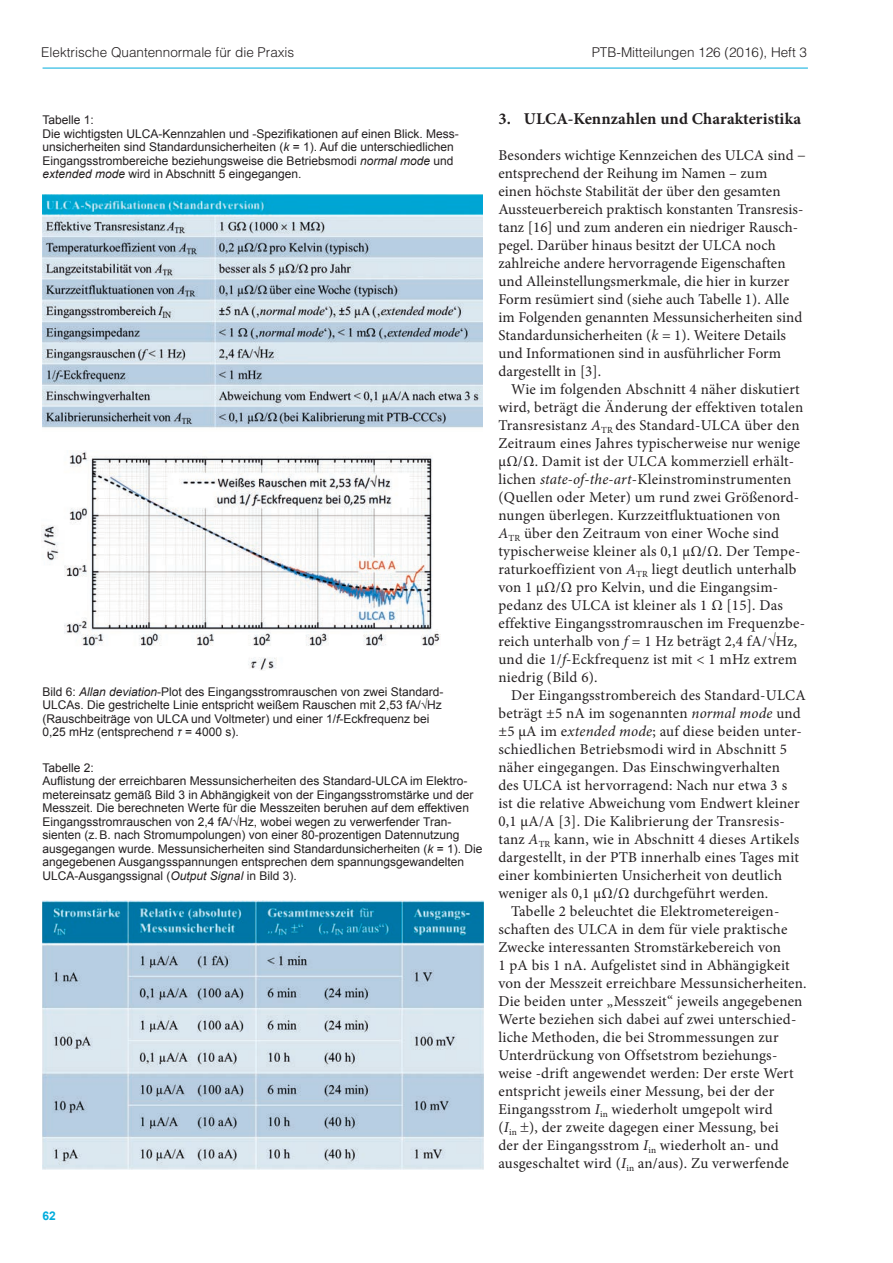
<style>
.page{position:relative;width:893px;height:1263px;background:#fff}
.page>*{position:absolute;margin:0;border:0;box-sizing:border-box;transform-origin:0 0}
.t1{font:700 16.5px "Minion Pro";letter-spacing:.005em;color:#231f20}
.t2{font:15px/18px "Minion Pro";letter-spacing:.01em;color:#231f20}
.t3{font:300 13.5px "Helvetica LT Std";color:#231f20}
.t4{font:12px/13.5px "Arial";color:#231f20}
.t5{font:700 12px "Arial";color:#00acdd}
.s1{font-style:inherit}
.s2{font-style:italic}
</style>
<div class="page">
<hr style="left:43px;top:68px;width:765px;height:1px;background:#00acdd">
<img style="left:43px;top:194px;width:440px;height:234px">
<img style="left:42px;top:450px;width:399px;height:220px">
<img style="left:42px;top:900px;width:442px;height:269px">
<p class="t3" style="left:41px;top:44px;width:255px">Elektrische Quantennormale für die Praxis</p>
<p class="t3" style="left:592px;top:44px;width:217px">PTB-Mitteilungen 126 (2016), Heft 3</p>
<p class="t4" style="left:43px;top:113px;width:418px">Tabelle 1:<br><span class="s1">Die wichtigsten ULCA-Kennzahlen und -Spezifi</span>kationen auf einen Blick. Mess&shy;unsicherheiten sind Standardunsicherheiten (<span class="s2">k</span> = 1). Auf die unterschiedlichen Eingangsstrombereiche beziehungsweise die Betriebsmodi <span class="s2">normal mode</span> und <span class="s2">extended mode</span> wird in Abschni tt 5 eingegangen.</p>
<p class="t4" style="left:43px;top:685px;width:402px">Bild 6: <span class="s2">Allan deviation</span>-Plot des Eingangsstromrauschen von zwei Standard-ULCAs. Die gestrichelte Linie entspricht weißem Rauschen mit 2,53 fA/√Hz (Rauschbeiträge von ULCA und Voltmeter) und einer 1/<span class="s2">f</span>-Eckfrequenz bei 0,25 mHz (entsprechend <span class="s2">τ</span> = 4000 s).</p>
<p class="t4" style="left:43px;top:761px;width:441px">Tabelle 2:<br><span class="s1">Aufl</span>istung der erreichbaren Messunsicherheiten des Standard-ULCA im Elektro&shy;metereinsatz ge mäß Bild 3 in Abhängigkeit von der Eingangsstromstärke und der Messzeit. Die berechneten Werte für die Messzeiten beruhen auf dem effektiven Eingangsstromrauschen von 2,4 fA/√Hz, wobei wegen zu verwerfender Tran&shy;sienten (z. B. nach Stromumpolungen) von einer 80-prozentigen Datennutzung ausgegangen wurde. Messunsicherheiten sind Standardunsicherheiten (<span class="s2">k</span> = 1). Die angegebenen Ausgangsspannungen entsprechen dem spannungsgewandelten ULCA-Ausgangssignal (<span class="s2">Output Signal</span> in Bild 3).</p>
<p class="t5" style="left:43px;top:1208px;width:15px">62</p>
<p class="t1" style="left:498px;top:107px;width:304px">3. ULCA-Kennzahlen und Charakteristika</p>
<p class="t2" style="left:498px;top:147px;width:309px">Besonders wichtige Kennzeichen des ULCA sind − entsprechend der Reihung im Namen – zum<br>einen höchste Stabilität der über den gesamten Aussteuerbereich praktisch konst anten Transresis&shy;tanz [16] und zum anderen ein niedriger Rausch&shy;pegel. Darüber hinaus besitzt der ULCA noch zahlreiche andere hervorragende Eigenschaften und Alleinstellungsmerkmale, die hier in kurzer Form resü miert sind (siehe auch Tabelle 1). Alle im Folgenden genannten Messunsicherheiten sind Standardunsicherheiten (<span class="s2">k</span> = 1). Weitere Details und Informationen sind in ausführlich er Form dargestellt in [3].</p>
<p class="t2" style="left:498px;top:381px;width:308px;text-indent:13px">Wi e im folgenden Abschnitt 4 näher diskutiert wird, beträgt die Änderung der effektiven totalen Transresistanz <span class="s2">A</span><sub>TR</sub> des Standard-ULCA über den Zeitraum eines Jahres typischerweise nur wenige µΩ/Ω. Damit ist der ULCA kommerziell erhält&shy;lichen <span class="s2">state-of-the-art</span>-Kleinstrominstrumenten (Quellen oder Meter) um rund zwei Größenord&shy;nungen überlegen. Kurzzeitfluktuationen von <span class="s2">A</span><sub>TR</sub> über den Zeitraum von einer Woche sind typischerweise kleiner als 0,1 µΩ/Ω. Der Tempe&shy;raturkoeffizient von <span class="s2">A</span><sub>TR</sub> liegt deutlich unterhalb von 1 µΩ/Ω pro Kelvin, und die Eingangsim&shy;pedanz des ULCA ist kleiner als 1 Ω [15]. Das effektive Eingangsstromrauschen im Frequenzbe&shy;reich unterhalb von <span class="s2">f</span> = 1 Hz beträgt 2,4 fA/√Hz, und die 1/<span class="s2">f</span>-Eckfrequenz ist m it &lt; 1 mHz extrem niedrig (Bild 6).</p>
<p class="t2" style="left:511px;top:687px;width:296px">Der Eingangsstrombereich des Standard-ULCA</p>
<p class="t2" style="left:498px;top:705px;width:304px">beträgt ±5 nA im sogenannten <span class="s2">normal mode</span> und</p>
<p class="t2" style="left:498px;top:723px;width:305px">±5 µA im e<span class="s2">xtended mode</span>; auf diese beiden unter-</p>
<p class="t2" style="left:498px;top:741px;width:290px">schiedlichen Bet riebsmodi wird in Abschnitt 5</p>
<p class="t2" style="left:498px;top:759px;width:283px">näher eingegangen. Das Einschwingverhalten</p>
<p class="t2" style="left:498px;top:777px;width:290px">des ULCA ist hervorragend: Nach nur etwa 3 s</p>
<p class="t2" style="left:498px;top:795px;width:303px">ist die relative Abweichung v om Endwert kleiner</p>
<p class="t2" style="left:498px;top:813px;width:288px">0,1 µA/A [3]. Die Kalibrierung der Transresis-</p>
<p class="t2" style="left:498px;top:831px;width:302px">ta nz <span class="s2">A</span><sub>TR</sub> kann, wie in Abschnitt 4 dieses Artikels</p>
<p class="t2" style="left:498px;top:849px;width:302px">dargestellt, in der PTB innerhalb eines Tages mit</p>
<p class="t2" style="left:498px;top:867px;width:285px">einer kombinierten Unsicherheit von deutlich</p>
<p class="t2" style="left:498px;top:885px;width:271px">weniger als 0,1 µΩ/Ω durchgeführt werden.</p>
<p class="t2" style="left:511px;top:903px;width:270px">Tabelle 2 beleuchtet die Elektrometereigen-</p>
<p class="t2" style="left:498px;top:921px;width:291px">schaften des ULCA in dem für viele praktische</p>
<p class="t2" style="left:498px;top:939px;width:284px">Zwecke interessanten Stromstärkebereich von</p>
<p class="t2" style="left:498px;top:957px;width:293px">1 pA bis 1 nA. Aufgelistet sind in Abhängigkeit</p>
<p class="t2" style="left:498px;top:975px;width:310px">von der Messzeit erreichbare Messunsicherheiten.</p>
<p class="t2" style="left:498px;top:993px;width:306px">Die beiden unter „Messzeit“ jeweils angegebenen</p>
<p class="t2" style="left:498px;top:1011px;width:299px">Werte beziehen sich dabei auf zwei unterschied-</p>
<p class="t2" style="left:498px;top:1029px;width:282px">liche Methoden, die bei Strommessungen zur</p>
<p class="t2" style="left:498px;top:1047px;width:280px">Unterdrückung von Offsetstrom beziehungs-</p>
<p class="t2" style="left:498px;top:1065px;width:297px">weise -drift angewendet werden: Der erste Wert</p>
<p class="t2" style="left:498px;top:1083px;width:277px">entspricht jeweils einer Messung, bei der der</p>
<p class="t2" style="left:498px;top:1101px;width:276px">Eingangsstrom <span class="s2">I</span><sub>in</sub> wiederholt umgepolt wird</p>
<p class="t2" style="left:498px;top:1119px;width:282px">(<span class="s2">I</span><sub>in</sub> ), der zweite dagegen einer Messung, bei</p>
<p class="t2" style="left:498px;top:1137px;width:282px">der der Eingangsstrom <span class="s2">I</span><sub>in</sub> wiederholt an- und</p>
<p class="t2" style="left:498px;top:1155px;width:292px">ausgeschaltet wird (<span class="s2">I</span><sub>in</sub> an/aus). Zu verwerfende</p>
</div>
